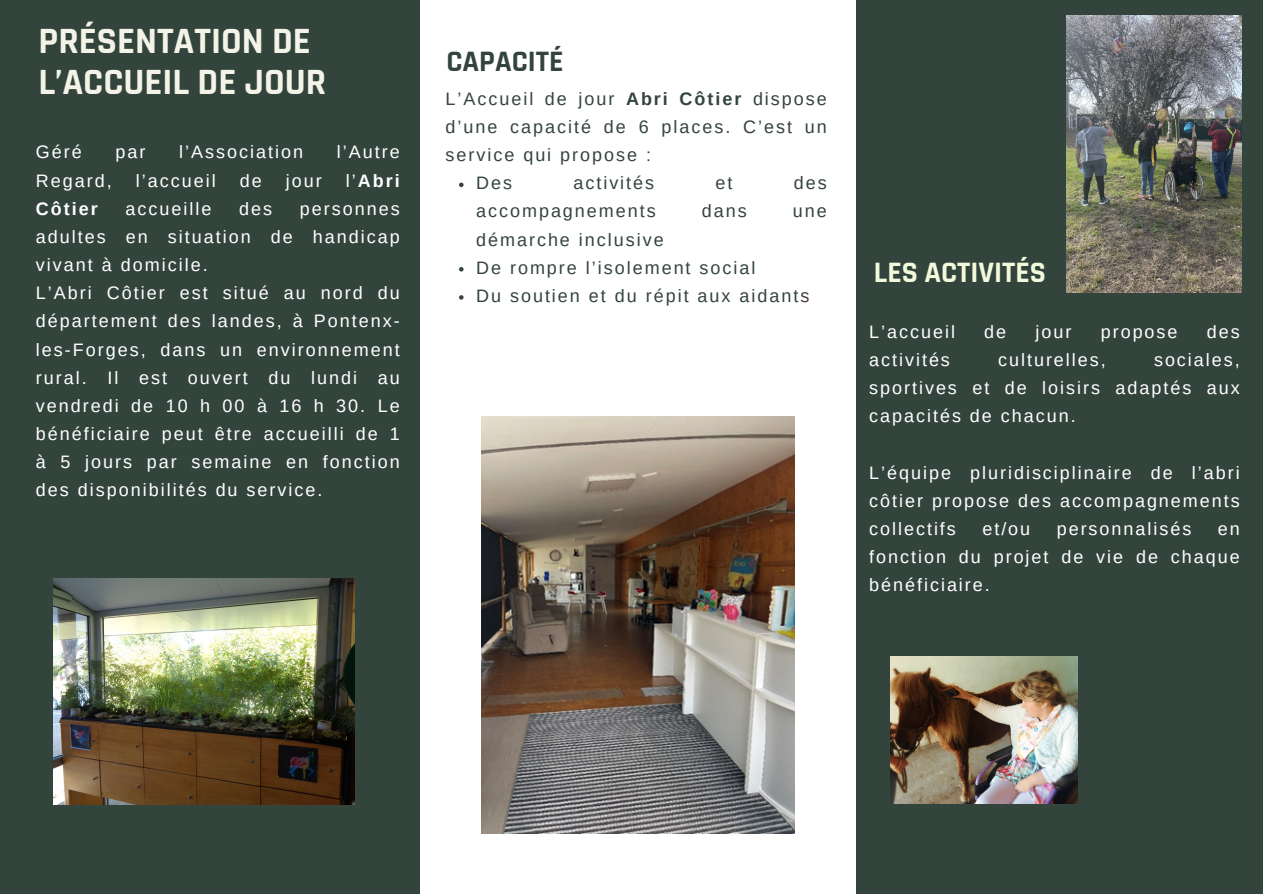
<style>
.page{position:relative;width:1263px;height:894px;background:#fff}
.page>*{position:absolute;margin:0;border:0;box-sizing:border-box;transform-origin:0 0}
.t1{font:700 37.5px/40.5px "Rajdhani";color:#f3f4e7}
.t2{font:700 30px "Rajdhani";color:#f3fadc}
.t3{font:700 30px "Rajdhani";color:#33443c}
.t4{font:18px/28.2px "Arimo";letter-spacing:.11em;color:#fff;text-align:justify}
.t5{font:18px/28.2px "Arimo";letter-spacing:.11em;color:#33443c;text-align:justify}
.t6{font:700 18px "Arimo";letter-spacing:.11em;color:#fff}
.s1{font-weight:400}
.s2{font-weight:700}
.s3{color:#473c38}
</style>
<div class="page">
<div style="left:0;top:0;width:1263px;height:893px;background:#33443c"></div>
<div style="left:420px;top:0;width:435px;height:893px;background:#fff"></div>
<img style="left:1066px;top:16px;width:176px;height:276px">
<img style="left:890px;top:656px;width:188px;height:147px">
<img style="left:53px;top:578px;width:302px;height:226px">
<img style="left:482px;top:416px;width:312px;height:417px">
<svg style="left:459px;top:182px;width:5px;height:5px"></svg>
<svg style="left:459px;top:267px;width:5px;height:4px"></svg>
<svg style="left:459px;top:295px;width:5px;height:4px"></svg>
<p class="t1" style="left:39px;top:22px;width:289px">PRÉSENTATION DE<br>L’ACCUEIL DE JOUR</p>
<p class="t4" style="left:36px;top:138px;width:47px">Géré</p>
<p class="t4" style="left:116px;top:138px;width:31px">par</p>
<p class="t4" style="left:179px;top:138px;width:125px">l’Association</p>
<p class="t4" style="left:337px;top:138px;width:64px">l’Autre</p>
<p class="t4" style="left:36px;top:166px;width:77px">Regard,</p>
<p class="t4" style="left:136px;top:166px;width:81px">l’accueil</p>
<p class="t4" style="left:240px;top:166px;width:23px">de</p>
<p class="t4" style="left:286px;top:166px;width:37px">jour</p>
<p class="t6" style="left:346px;top:170px;width:55px"><span class="s1">l’</span>Abri</p>
<p class="t6" style="left:36px;top:198px;width:63px">Côtier</p>
<p class="t4" style="left:126px;top:194px;width:87px">accueille</p>
<p class="t4" style="left:239px;top:194px;width:34px">des</p>
<p class="t4" style="left:36px;top:194px;width:365px;text-indent:264px">personnes adultes en situation de handicap vivant à domicile.</p>
<p class="t4" style="left:36px;top:279px;width:365px">L’Abri Côtier est situé au nord du département des landes, à Pontenx&shy;les-Forges, dans un environnement rural. Il est ouvert du lundi au vendredi de 10 h 00 à 16 h 30. Le bénéficiaire peut être accueilli de 1 à 5 jours par semaine en fonction des disponibilités du service.</p>
<p class="t3" style="left:446px;top:43px;width:119px">CAPACITÉ</p>
<p class="t5" style="left:446px;top:84px;width:383px">L’Accueil de jour <span class="s2">Abri Côtier</span> dispose d’une capacité de 6 places. C’est un service qui propose :</p>
<p class="t5" style="left:476px;top:169px;width:37px">Des</p>
<p class="t5" style="left:573px;top:169px;width:82px">activités</p>
<p class="t5" style="left:716px;top:169px;width:18px">et</p>
<p class="t5" style="left:794px;top:169px;width:34px">des</p>
<p class="t5" style="left:476px;top:197px;width:181px">accompagnements</p>
<p class="t5" style="left:702px;top:197px;width:46px">dans</p>
<p class="t5" style="left:793px;top:197px;width:35px">une</p>
<p class="t5" style="left:476px;top:225px;width:189px">démarche inclusive</p>
<p class="t5" style="left:476px;top:253px;width:281px">De rompre l’isolement social</p>
<p class="t5" style="left:476px;top:281px;width:335px">Du soutien et du répit aux aidant<span class="s3">s</span></p>
<p class="t2" style="left:874px;top:254px;width:174px">LES ACTIVITÉS</p>
<p class="t4" style="left:869px;top:317px;width:87px">L’accueil</p>
<p class="t4" style="left:984px;top:317px;width:23px">de</p>
<p class="t4" style="left:1035px;top:317px;width:37px">jour</p>
<p class="t4" style="left:1101px;top:317px;width:78px">propose</p>
<p class="t4" style="left:1207px;top:317px;width:34px">des</p>
<p class="t4" style="left:869px;top:345px;width:82px">activités</p>
<p class="t4" style="left:998px;top:345px;width:109px">culturelles,</p>
<p class="t4" style="left:869px;top:345px;width:372px;text-indent:285px">sociales, sportives et de loisirs adaptés aux capacités de chacun.</p>
<p class="t4" style="left:869px;top:458px;width:372px">L’équipe pluridisciplinaire de l’abri côtier propose des accompagnements collectifs</p>
<p class="t4" style="left:982px;top:514px;width:49px">et/ou</p>
<p class="t4" style="left:1057px;top:514px;width:136px">personnalisés</p>
<p class="t4" style="left:869px;top:514px;width:372px;text-indent:349px">en fonction du projet de vie de chaque bénéficiaire.</p>
</div>
